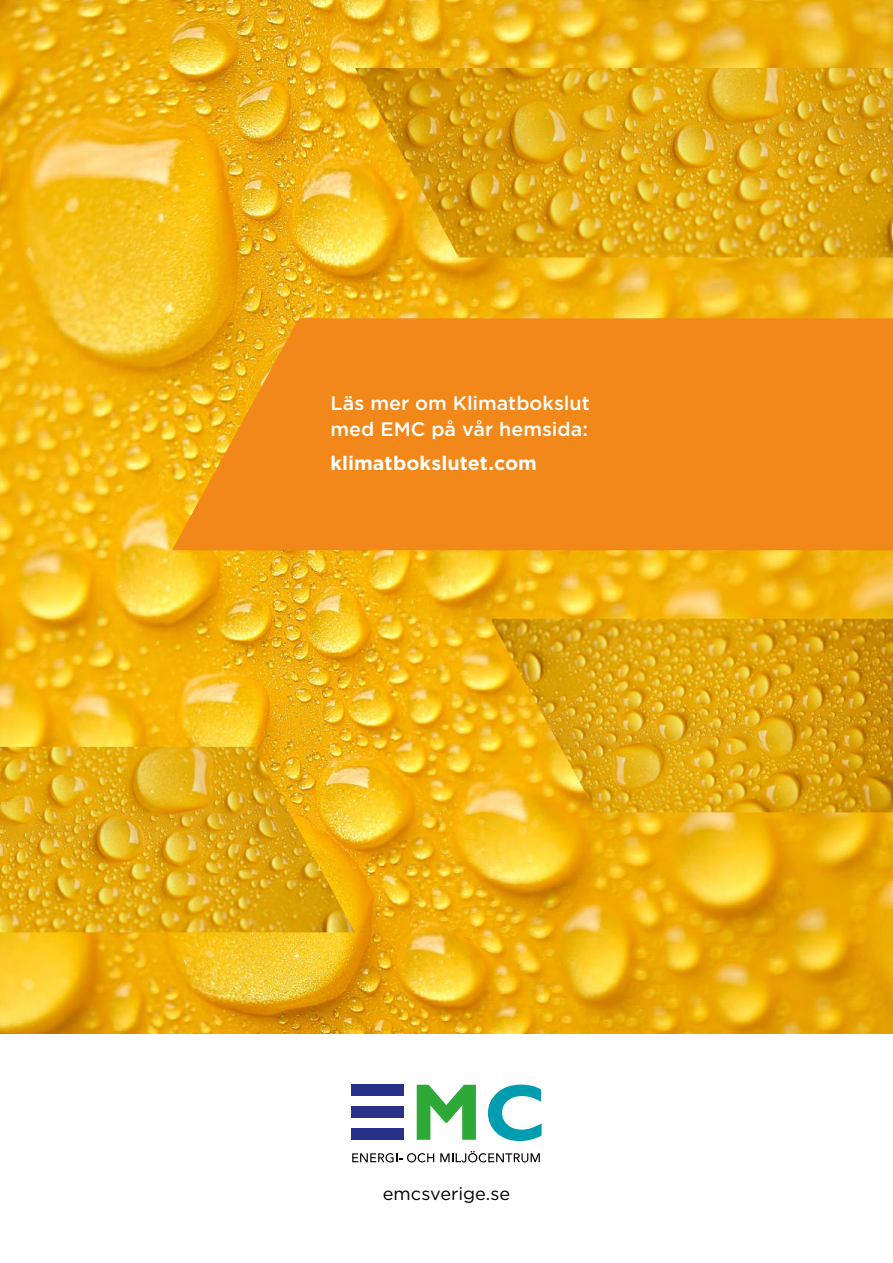
<style>
.page{position:relative;width:893px;height:1263px;background:#fff}
.page>*{position:absolute;margin:0;border:0;box-sizing:border-box;transform-origin:0 0}
.Bröd{font:500 19.5px/25.5px "Gotham";color:#fff}
.Bröd-2{font:700 19.5px "Gotham";letter-spacing:.005em;color:#fff}
.Bröd-3{font:18px "Gotham";letter-spacing:-.005em;color:#000}
</style>
<div class="page">
<img style="left:0;top:0;width:893px;height:1034px">
<svg style="left:0;top:747px;width:355px;height:185px;background:#e4ad17"></svg>
<svg style="left:490px;top:619px;width:403px;height:193px;background:#dfa613"></svg>
<svg style="left:355px;top:68px;width:538px;height:189px;background:#e0a814"></svg>
<svg style="left:417px;top:1085px;width:59px;height:55px"></svg>
<svg style="left:488px;top:1084px;width:54px;height:57px"></svg>
<div style="left:351px;top:1084px;width:53px;height:12px;background:#293188"></div>
<div style="left:351px;top:1128px;width:53px;height:12px;background:#293188"></div>
<div style="left:351px;top:1106px;width:53px;height:12px;background:#293188"></div>
<svg style="left:352px;top:1153px;width:82px;height:9px"></svg>
<svg style="left:440px;top:1151px;width:100px;height:11px"></svg>
<svg style="left:172px;top:318px;width:721px;height:232px;background:#f08b18"></svg>
<p class="Bröd" style="left:330px;top:390px;width:261px">Läs mer om Klimatbokslut med EMC på vår hemsida:</p>
<p class="Bröd-2" style="left:330px;top:452px;width:208px">klimatbokslutet.com</p>
<p class="Bröd-3" style="left:383px;top:1184px;width:129px">emcsverige.se</p>
</div>
